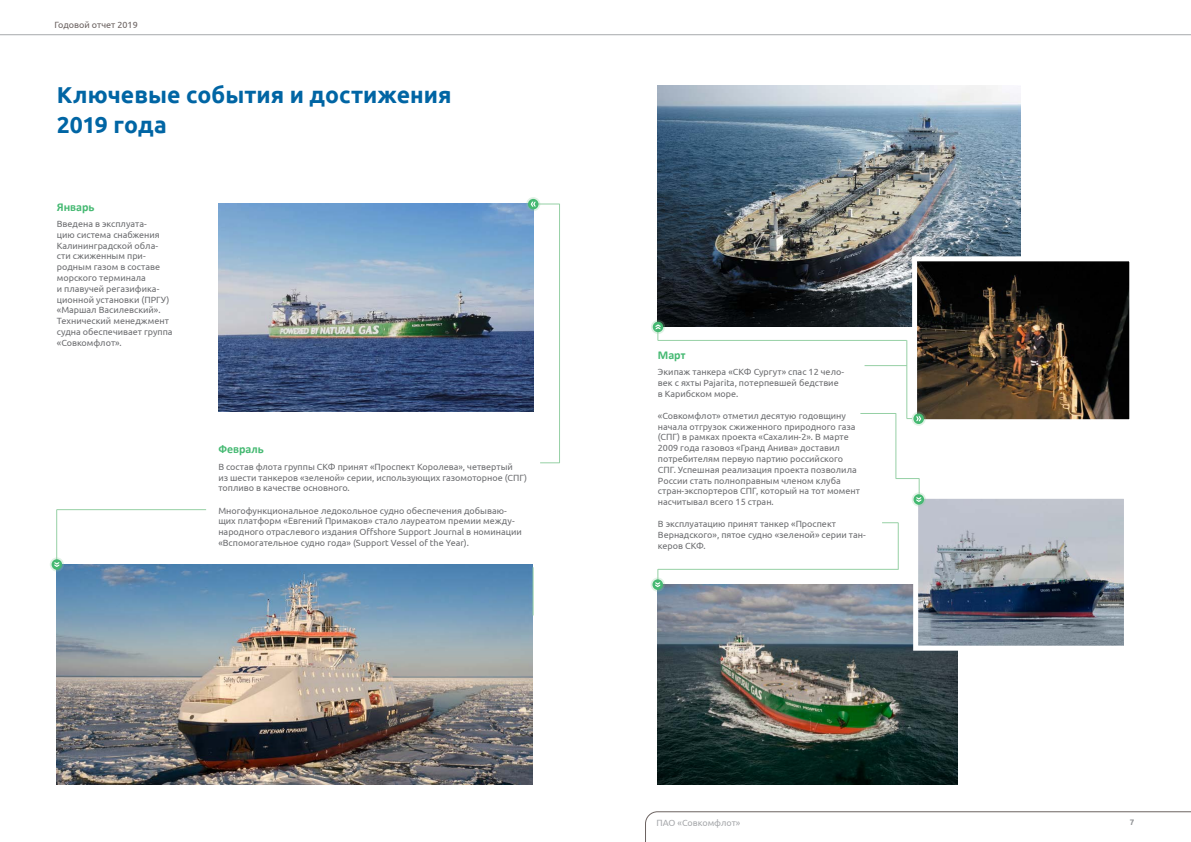
<style>
.page{position:relative;width:1191px;height:842px;background:#fff}
.page>*{position:absolute;margin:0;border:0;box-sizing:border-box;transform-origin:0 0}
.t1{font:700 23px/30px "Ubuntu";letter-spacing:.005em;color:#0065a4}
.t2{font:700 12px "Calibri";color:#45b972}
.t3{font:9px/10.8px "Ubuntu";color:#6d6e71}
.t4{font:9px "Ubuntu";color:#6c6361}
.t5{font:9px "Ubuntu";color:#a7a9ac}
.t6{font:700 8px "Ubuntu";color:#939598}
</style>
<div class="page">
<img style="left:658px;top:85px;width:362px;height:242px">
<img style="left:218px;top:204px;width:315px;height:207px">
<img style="left:57px;top:564px;width:475px;height:220px">
<img style="left:658px;top:584px;width:299px;height:200px">
<img style="left:918px;top:262px;width:210px;height:156px">
<div style="left:912px;top:256px;width:222px;height:168px;border:5px solid #fff"></div>
<img style="left:919px;top:500px;width:204px;height:145px">
<div style="left:913px;top:494px;width:216px;height:157px;border:5px solid #fff"></div>
<svg style="left:526px;top:197px;width:14px;height:14px"></svg>
<svg style="left:528px;top:199px;width:10px;height:10px"></svg>
<svg style="left:531px;top:202px;width:28px;height:5px"></svg>
<svg style="left:651px;top:320px;width:14px;height:14px"></svg>
<svg style="left:653px;top:322px;width:10px;height:10px"></svg>
<svg style="left:655px;top:324px;width:5px;height:16px"></svg>
<svg style="left:911px;top:412px;width:14px;height:14px"></svg>
<svg style="left:913px;top:413px;width:11px;height:11px"></svg>
<svg style="left:906px;top:416px;width:15px;height:5px"></svg>
<svg style="left:911px;top:492px;width:15px;height:15px"></svg>
<svg style="left:913px;top:494px;width:11px;height:11px"></svg>
<svg style="left:650px;top:577px;width:15px;height:15px"></svg>
<svg style="left:652px;top:579px;width:11px;height:11px"></svg>
<svg style="left:655px;top:569px;width:5px;height:18px"></svg>
<hr style="left:533px;top:567px;width:1px;height:48px;background:#96d0a5">
<hr style="left:57px;top:509px;width:1px;height:51px;background:#96d0a5">
<svg style="left:540px;top:463px;width:19px;height:1px"></svg>
<hr style="left:57px;top:509px;width:149px;height:1px;background:#96d0a5">
<hr style="left:559px;top:204px;width:1px;height:259px;background:#96d0a5">
<svg style="left:882px;top:523px;width:16px;height:1px"></svg>
<svg style="left:895px;top:478px;width:26px;height:24px"></svg>
<hr style="left:864px;top:365px;width:43px;height:1px;background:#96d0a5">
<hr style="left:860px;top:413px;width:36px;height:1px;background:#96d0a5">
<hr style="left:906px;top:340px;width:1px;height:78px;background:#96d0a5">
<hr style="left:895px;top:413px;width:1px;height:65px;background:#96d0a5">
<hr style="left:658px;top:569px;width:240px;height:1px;background:#96d0a5">
<hr style="left:898px;top:523px;width:1px;height:46px;background:#96d0a5">
<hr style="left:657px;top:340px;width:249px;height:1px;background:#96d0a5">
<svg style="left:50px;top:557px;width:14px;height:15px"></svg>
<div style="left:52px;top:559px;width:10px;height:11px;background:#45b972;border-radius:50%"></div>
<svg style="left:54px;top:562px;width:5px;height:5px"></svg>
<svg style="left:645px;top:811px;width:546px;height:31px"></svg>
<hr style="left:0;top:34px;width:1191px;height:1px;background:#a7a9ac">
<p class="t4" style="left:55px;top:19px;width:85px">Годовой отчет 2019</p>
<h1 class="t1" style="left:57px;top:79px;width:396px">Ключевые события и достижения<br>2019 года</h1>
<h2 class="t2" style="left:57px;top:198px;width:39px">Январь</h2>
<p class="t3" style="left:57px;top:218px;width:117px">Введена в эксплуата-<br>цию система снабжения<br>Калининградской обла&shy;сти сжиженным при&shy;родным газом в составе морского терминала<br>и плавучей регазифика&shy;ционной установки (ПРГУ) «Маршал Василевский».<br>Технический менеджмент судна обеспечивает группа «Совкомфлот».</p>
<h2 class="t2" style="left:218px;top:441px;width:47px">Февраль</h2>
<p class="t3" style="left:218px;top:461px;width:310px">В состав флота группы СКФ принят «Проспект Королева», четвертый<br>из шести танкеров «зеленой» серии, использующих газомоторное (СПГ) топливо в качестве основного.</p>
<p class="t3" style="left:218px;top:505px;width:305px">Многофункциональное ледокольное судно обеспечения добываю&shy;щих платформ «Евгений Примаков» стало лауреатом премии между&shy;народного отраслевого издания Offshore Support Journal в номинации «Вспомогательное судно года» (Support Vessel of the Year).</p>
<h2 class="t2" style="left:658px;top:346px;width:29px">Март</h2>
<p class="t3" style="left:658px;top:366px;width:188px">Экипаж танкера «СКФ Сургут» спас 12 чело&shy;век с яхты Pajarita, потерпевшей бедствие в Карибском море.</p>
<p class="t3" style="left:658px;top:410px;width:204px">«Совкомфлот» отметил десятую годовщину начала отгрузок сжиженного природного газа (СПГ) в рамках проекта «Сахалин‑2». В марте 2009 года газовоз «Гранд Анива» доставил потребителям первую партию российского СПГ. Успешная реализация проекта позволила России стать полноправным членом клуба стран-экспортеров СПГ, который на тот момент насчитывал всего 15 стран.</p>
<p class="t3" style="left:658px;top:518px;width:209px">В эксплуатацию принят танкер «Проспект<br>Вернадского», пятое судно «зеленой» серии тан&shy;керов СКФ.</p>
<p class="t5" style="left:656px;top:817px;width:85px">ПАО «Совкомфлот»</p>
<p class="t6" style="left:1129px;top:818px;width:6px">7</p>
</div>
